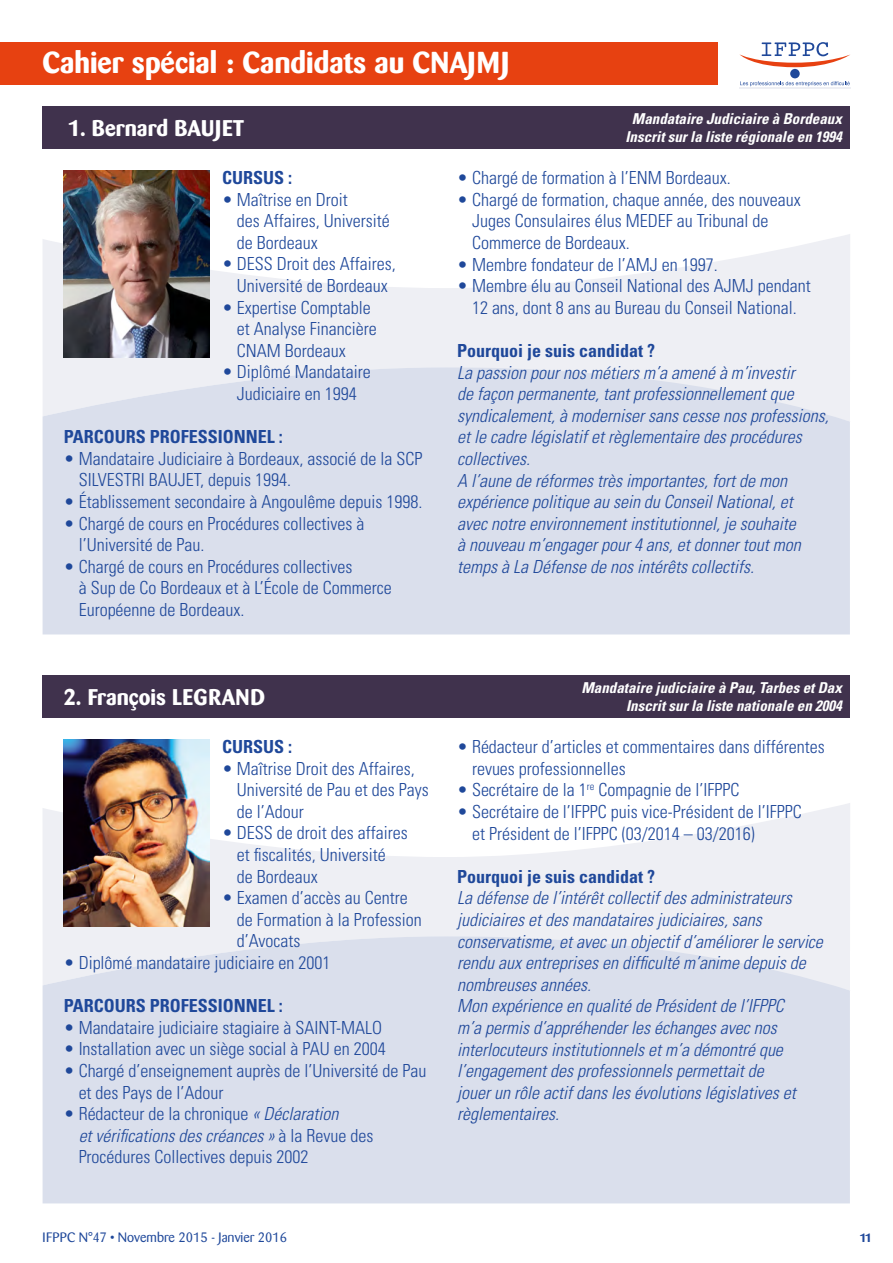
<style>
.page{position:relative;width:893px;height:1263px;background:#fff}
.page>*{position:absolute;margin:0;border:0;box-sizing:border-box;transform-origin:0 0}
.t1{font:700 30px "Barmeno";color:#fff}
.t2{font:700 22.5px "Barmeno";color:#fff}
.t3{font:300 condensed 18px/21.6px "Univers";color:#1f489a}
.t4{font:italic 300 condensed 18px/21.6px "Univers";color:#1f489a}
.t5{font:700 condensed 18px "Univers";color:#1f489a}
.t6{font:italic 700 condensed 15px/18px "Univers";color:#fff;text-align:center}
.t7{font:13.5px "Barmeno";color:#1f489a}
.t8{font:700 12px "Barmeno";color:#1f489a}
.s1{font-style:italic}
</style>
<div class="page">
<svg style="left:43px;top:234px;width:807px;height:133px;fill:#eeeff4"></svg>
<svg style="left:43px;top:803px;width:807px;height:133px;fill:#eeeff4"></svg>
<div style="left:43px;top:367px;width:807px;height:267px;background:#dadfec"></div>
<div style="left:43px;top:936px;width:807px;height:267px;background:#dadfec"></div>
<div style="left:43px;top:106px;width:807px;height:43px;background:#40324d"></div>
<div style="left:43px;top:675px;width:807px;height:43px;background:#40324d"></div>
<img style="left:64px;top:170px;width:145px;height:187px">
<img style="left:64px;top:739px;width:145px;height:187px">
<div style="left:0;top:43px;width:850px;height:42px;background:#e74111"></div>
<div style="left:719px;top:39px;width:135px;height:53px;background:#fff"></div>
<div style="left:790px;top:69px;width:10px;height:9px;background:#1f489a;border-radius:50%"></div>
<svg style="left:739px;top:42px;width:111px;height:25px"></svg>
<svg style="left:740px;top:81px;width:110px;height:5px"></svg>
<hr style="left:739px;top:87px;width:112px;height:1px;background:#eeeff4">
<h1 class="t1" style="left:43px;top:44px;width:468px">Cahier spécial : Candidats au CNAJMJ</h1>
<p class="t2" style="left:68px;top:115px;width:177px">1. Bernard BAUJET</p>
<p class="t6" style="left:625px;top:110px;width:218px">Mandataire Judiciaire à Bordeaux<br>Inscrit sur la liste régionale en 1994</p>
<p class="t5" style="left:222px;top:167px;width:72px">CURSUS :</p>
<p class="t3" style="left:237px;top:188px;width:154px;text-indent:-15px">• Maîtrise en Droit<br>des Affaires, Université de Bordeaux</p>
<p class="t3" style="left:222px;top:253px;width:175px;text-align:center">• DESS Droit des Affaires,<br>Université de Bordeaux</p>
<p class="t3" style="left:237px;top:296px;width:141px;text-indent:-15px">• Expertise Comptable et Analyse Financière<br>CNAM Bordeaux</p>
<p class="t3" style="left:222px;top:361px;width:150px;text-align:center">• Diplômé Mandataire<br>Judiciaire en 1994</p>
<p class="t5" style="left:64px;top:426px;width:221px">PARCOURS PROFESSIONNEL :</p>
<p class="t3" style="left:79px;top:447px;width:345px;text-indent:-15px">• Mandataire Judiciaire à Bordeaux, associé de la SCP<br>SILVESTRI BAUJET, depuis 1994.</p>
<p class="t3" style="left:64px;top:491px;width:360px">• Établissement secondaire à Angoulême depuis 1998.</p>
<p class="t3" style="left:79px;top:512px;width:287px;text-indent:-15px">• Chargé de cours en Procédures collectives à l’Université de Pau.</p>
<p class="t3" style="left:79px;top:555px;width:315px;text-indent:-15px">• Chargé de cours en Procédures collectives<br>à Sup de Co Bordeaux et à L’École de Commerce<br>Européenne de Bordeaux.</p>
<p class="t2" style="left:64px;top:684px;width:203px">2. François LEGRAND</p>
<p class="t5" style="left:222px;top:735px;width:72px">CURSUS :</p>
<p class="t3" style="left:237px;top:757px;width:193px;text-indent:-15px">• Maîtrise Droit des Affaires,<br>Université de Pau et des Pays de l’Adour</p>
<p class="t3" style="left:237px;top:822px;width:172px;text-indent:-15px">• DESS de droit des affaires et fiscalités, Université<br>de Bordeaux</p>
<p class="t3" style="left:237px;top:887px;width:186px;text-indent:-15px">• Examen d’accès au Centre de Formation à la Profession d’Avocats</p>
<p class="t3" style="left:64px;top:952px;width:268px">• Diplômé mandataire judiciaire en 2001</p>
<p class="t5" style="left:64px;top:995px;width:221px">PARCOURS PROFESSIONNEL :</p>
<p class="t3" style="left:64px;top:1016px;width:320px">• Mandataire judiciaire stagiaire à SAINT-MALO</p>
<p class="t3" style="left:64px;top:1038px;width:323px">• Installation avec un siège social à PAU en 2004</p>
<p class="t3" style="left:79px;top:1060px;width:349px;text-indent:-15px">• Chargé d’enseignement auprès de l’Université de Pau et des Pays de l’Adour</p>
<p class="t3" style="left:79px;top:1103px;width:296px;text-indent:-15px">• Rédacteur de la chronique <span class="s1">« Déclaration<br>et vérifications des créances »</span> à la Revue des<br>Procédures Collectives depuis 2002</p>
<p class="t3" style="left:457px;top:167px;width:275px">• Chargé de formation à l’ENM Bordeaux.</p>
<p class="t3" style="left:472px;top:188px;width:330px;text-indent:-15px">• Chargé de formation, chaque année, des nouveaux<br>Juges Consulaires élus MEDEF au Tribunal de<br>Commerce de Bordeaux.</p>
<p class="t3" style="left:457px;top:253px;width:262px">• Membre fondateur de l’AMJ en 1997.</p>
<p class="t3" style="left:457px;top:275px;width:355px;text-align:center">• Membre élu au Conseil National des AJMJ pendant<br>12 ans, dont 8 ans au Bureau du Conseil National.</p>
<p class="t5" style="left:457px;top:339px;width:199px">Pourquoi je suis candidat ?</p>
<p class="t4" style="left:457px;top:361px;width:373px">La passion pour nos métiers m’a amené à m’investir<br>de façon permanente, tant professionnellement que syndicalement, à moderniser sans cesse nos professions, et le cadre législatif et règlementaire des procédures collectives.<br>A l’aune de réformes très importantes, fort de mon expérience politique au sein du Conseil National, et<br>avec notre environnement institutionnel, je souhaite<br>à nouveau m’engager pour 4 ans, et donner tout mon temps à La Défense de nos intérêts collectifs.</p>
<p class="t6" style="left:581px;top:679px;width:262px;text-align:right">Mandataire judiciaire à Pau, Tarbes et Dax<br>Inscrit sur la liste nationale en 2004</p>
<p class="t3" style="left:472px;top:736px;width:354px;text-indent:-15px">• Rédacteur d’articles et commentaires dans différentes revues professionnelles</p>
<p class="t3" style="left:457px;top:779px;width:284px">• Secrétaire de la 1<sup>re</sup> Compagnie de l’IFPPC</p>
<p class="t3" style="left:472px;top:800px;width:331px;text-indent:-15px">• Secrétaire de l’IFPPC puis vice-Président de l’IFPPC et Président de l’IFPPC (03/2014 – 03/2016)</p>
<p class="t5" style="left:457px;top:865px;width:199px">Pourquoi je suis candidat ?</p>
<p class="t4" style="left:457px;top:887px;width:367px">La défense de l’intérêt collectif des administrateurs judiciaires et des mandataires judiciaires, sans conservatisme, et avec un objectif d’améliorer le service rendu aux entreprises en difficulté m’anime depuis de nombreuses années.<br>Mon expérience en qualité de Président de l’IFPPC<br>m’a permis d’appréhender les échanges avec nos interlocuteurs institutionnels et m’a démontré que l’engagement des professionnels permettait de<br>jouer un rôle actif dans les évolutions législatives et règlementaires.</p>
<p class="t7" style="left:43px;top:1229px;width:246px">IFPPC N°47 • Novembre 2015 - Janvier 2016</p>
<p class="t8" style="left:860px;top:1230px;width:13px">11</p>
</div>
